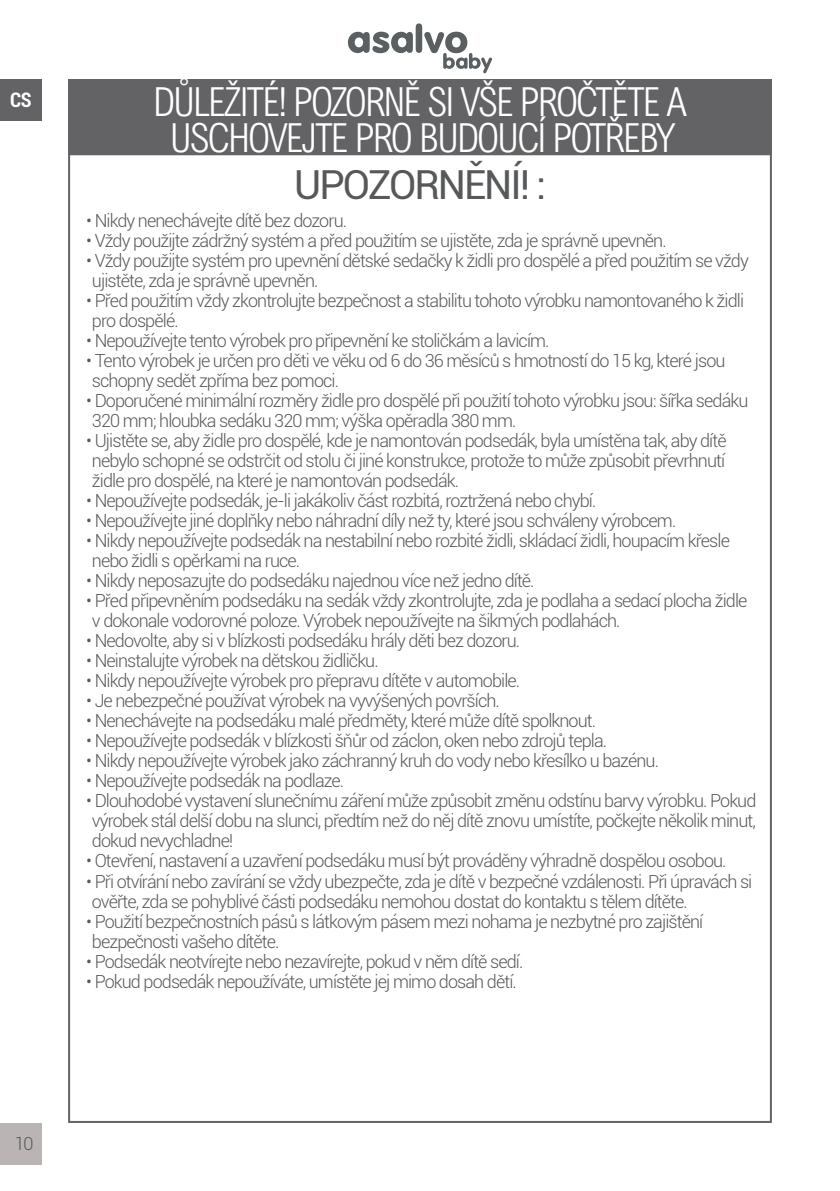
<style>
.page{position:relative;width:840px;height:1191px;background:#fff}
.page>*{position:absolute;margin:0;border:0;box-sizing:border-box;transform-origin:0 0}
.t1{font:300 40px/36px "Arial Nova Cond";letter-spacing:-.05em;color:#fff;text-align:center}
.t2{font:40px "Roboto";letter-spacing:-.05em;color:#57585a}
.t3{font:700 condensed 20px "Roboto";color:#fff}
.t4{font:300 18px/20px "Roboto";letter-spacing:-.05em;color:#57585a}
</style>
<div class="page">
<div style="left:0;top:1123px;width:42px;height:41px;background:#bab5b4"></div>
<svg style="left:348px;top:23px;width:144px;height:50px"></svg>
<div style="left:0;top:79px;width:42px;height:42px;background:#636366"></div>
<div style="left:68px;top:79px;width:703px;height:76px;background:#636366"></div>
<p class="t3" style="left:10px;top:86px;width:23px">CS</p>
<h1 class="t1" style="left:153px;top:83px;width:535px">DŮLEŽITÉ! POZORNĚ SI VŠE PROČTĚTE A<br>USCHOVEJTE PRO BUDOUCÍ POTŘEBY</h1>
<h1 class="t2" style="left:294px;top:157px;width:253px">UPOZORNĚNÍ! :</h1>
<p class="t4" style="left:86px;top:210px;width:262px">• Nikdy nenechávejte dítě bez dozoru.</p>
<p class="t4" style="left:86px;top:230px;width:581px">• Vždy použijte zádržný systém a před použitím se ujistěte, zda je správně upevněn.</p>
<p class="t4" style="left:92px;top:250px;width:658px;text-indent:-6px">• Vždy použijte systém pro upevnění dětské sedačky k židli pro dospělé a před použitím se vždy ujistěte, zda je správně upevněn.</p>
<p class="t4" style="left:92px;top:290px;width:653px;text-indent:-6px">• Před použitím vždy zkontrolujte bezpečnost a stabilitu tohoto výrobku namontovaného k židli pro dospělé.</p>
<p class="t4" style="left:86px;top:330px;width:464px">• Nepoužívejte tento výrobek pro připevnění ke stoličkám a lavicím.</p>
<p class="t4" style="left:92px;top:350px;width:634px;text-indent:-6px">• Tento výrobek je určen pro děti ve věku od 6 do 36 měsíců s hmotností do 15 kg, které jsou schopny sedět zpříma bez pomoci.</p>
<p class="t4" style="left:92px;top:390px;width:657px;text-indent:-6px">• Doporučené minimální rozměry židle pro dospělé při použití tohoto výrobku jsou: šířka sedáku<br>320 mm; hloubka sedáku 320 mm; výška opěradla 380 mm.</p>
<p class="t4" style="left:92px;top:430px;width:635px;text-align:justify;text-indent:-6px">• Ujistěte se, aby židle pro dospělé, kde je namontován podsedák, byla umístěna tak, aby dítě nebylo schopné se odstrčit od stolu či jiné konstrukce, protože to může způsobit převrhnutí židle pro dospělé, na které je namontován podsedák.</p>
<p class="t4" style="left:86px;top:490px;width:511px">• Nepoužívejte podsedák, je-li jakákoliv část rozbitá, roztržená nebo chybí.</p>
<p class="t4" style="left:86px;top:510px;width:591px">• Nepoužívejte jiné doplňky nebo náhradní díly než ty, které jsou schváleny výrobcem.</p>
<p class="t4" style="left:92px;top:530px;width:639px;text-indent:-6px">• Nikdy nepoužívejte podsedák na nestabilní nebo rozbité židli, skládací židli, houpacím křesle nebo židli s opěrkami na ruce.</p>
<p class="t4" style="left:86px;top:570px;width:449px">• Nikdy neposazujte do podsedáku najednou více než jedno dítě.</p>
<p class="t4" style="left:92px;top:590px;width:656px;text-indent:-6px">• Před připevněním podsedáku na sedák vždy zkontrolujte, zda je podlaha a sedací plocha židle v dokonale vodorovné poloze. Výrobek nepoužívejte na šikmých podlahách.</p>
<p class="t4" style="left:86px;top:630px;width:435px">• Nedovolte, aby si v blízkosti podsedáku hrály děti bez dozoru.</p>
<p class="t4" style="left:86px;top:650px;width:294px">• Neinstalujte výrobek na dětskou židličku.</p>
<p class="t4" style="left:86px;top:670px;width:435px">• Nikdy nepoužívejte výrobek pro přepravu dítěte v automobile.</p>
<p class="t4" style="left:86px;top:690px;width:415px">• Je nebezpečné používat výrobek na vyvýšených površích.</p>
<p class="t4" style="left:86px;top:710px;width:511px">• Nenechávejte na podsedáku malé předměty, které může dítě spolknout.</p>
<p class="t4" style="left:86px;top:730px;width:522px">• Nepoužívejte podsedák v blízkosti šňůr od záclon, oken nebo zdrojů tepla.</p>
<p class="t4" style="left:86px;top:750px;width:574px">• Nikdy nepoužívejte výrobek jako záchranný kruh do vody nebo křesílko u bazénu.</p>
<p class="t4" style="left:86px;top:770px;width:259px">• Nepoužívejte podsedák na podlaze.</p>
<p class="t4" style="left:92px;top:790px;width:665px;text-align:justify;text-indent:-6px">• Dlouhodobé vystavení slunečnímu záření může způsobit změnu odstínu barvy výrobku. Pokud výrobek stál delší dobu na slunci, předtím než do něj dítě znovu umístíte, počkejte několik minut, dokud nevychladne!</p>
<p class="t4" style="left:86px;top:850px;width:641px">• Otevření, nastavení a uzavření podsedáku musí být prováděny výhradně dospělou osobou.</p>
<p class="t4" style="left:92px;top:870px;width:661px;text-indent:-6px">• Při otvírání nebo zavírání se vždy ubezpečte, zda je dítě v bezpečné vzdálenosti. Při úpravách si ověřte, zda se pohyblivé části podsedáku nemohou dostat do kontaktu s tělem dítěte.</p>
<p class="t4" style="left:92px;top:910px;width:612px;text-indent:-6px">• Použití bezpečnostních pásů s látkovým pásem mezi nohama je nezbytné pro zajištění bezpečnosti vašeho dítěte.</p>
<p class="t4" style="left:86px;top:950px;width:438px">• Podsedák neotvírejte nebo nezavírejte, pokud v něm dítě sedí.</p>
<p class="t4" style="left:86px;top:970px;width:432px">• Pokud podsedák nepoužíváte, umístěte jej mimo dosah dětí.</p>
<p class="t4" style="left:15px;top:1132px;width:20px">10</p>
</div>
